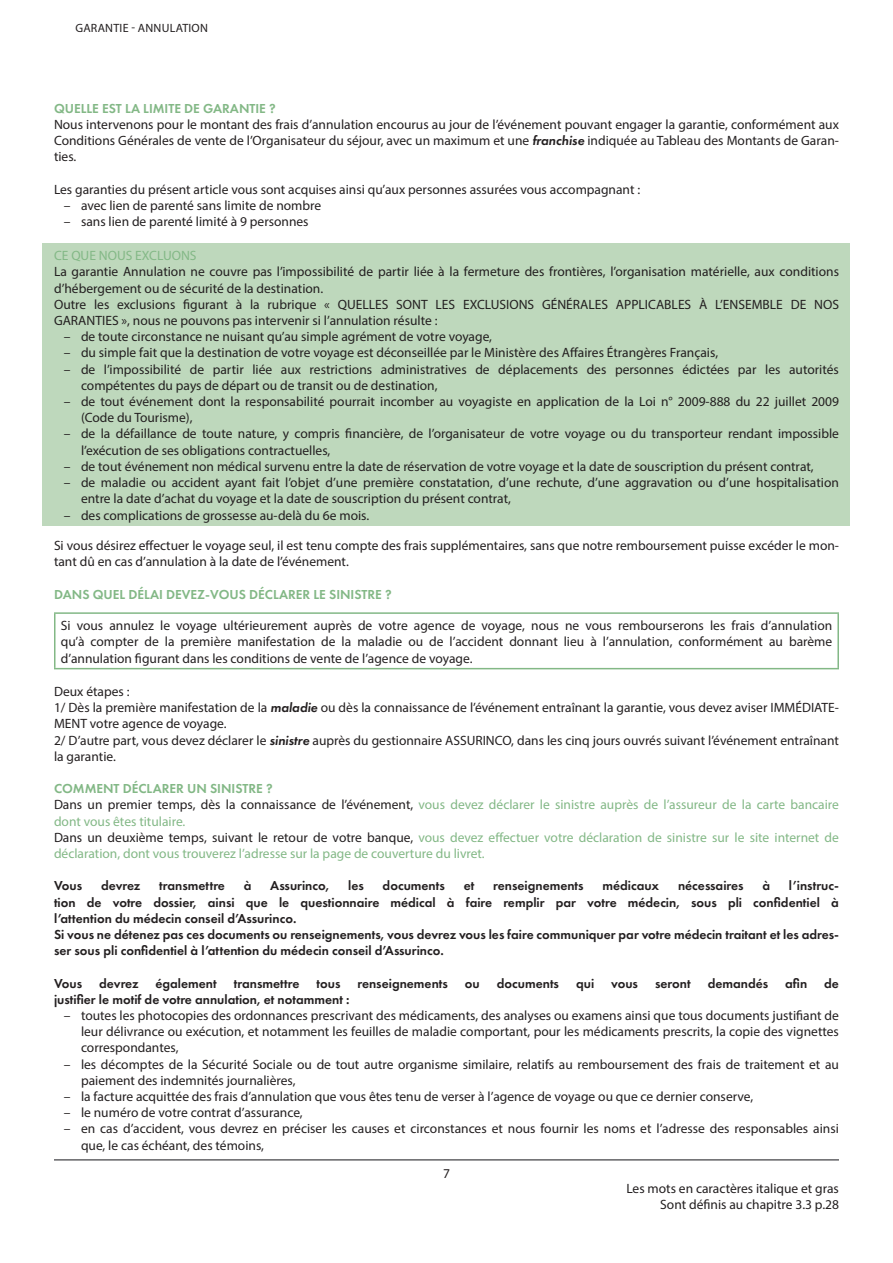
<style>
.page{position:relative;width:893px;height:1263px;background:#fff}
.page>*{position:absolute;margin:0;border:0;box-sizing:border-box;transform-origin:0 0}
.t1{font:13.5px/16.2px "Myriad Pro";color:#231f20}
.t2{font:600 13.5px/16.2px "Futura PT";color:#231f20;text-align:justify}
.t3{font:13.5px/16.2px "Myriad Pro";color:#83b886}
.t4{font:600 13.5px "Futura PT";color:#83b886}
.t5{font:12px "Myriad Pro";letter-spacing:.02em;color:#231f20}
.s1{font-family:"Futura PT";font-weight:600;font-style:italic}
.s2{color:#231f20}
</style>
<div class="page">
<hr style="left:54px;top:1159px;width:785px;height:1px;background:#636366">
<div style="left:43px;top:243px;width:807px;height:282px;background:#bed8bc"></div>
<hr style="left:54px;top:612px;width:785px;height:2px;background:#83b886">
<hr style="left:54px;top:614px;width:2px;height:54px;background:#83b886">
<hr style="left:837px;top:614px;width:2px;height:54px;background:#83b886">
<hr style="left:54px;top:668px;width:785px;height:1px;background:#83b886">
<p class="t5" style="left:75px;top:21px;width:134px">GARANTIE - ANNULATION</p>
<p class="t4" style="left:54px;top:100px;width:223px">QUELLE EST LA LIMITE DE GARANTIE ?</p>
<p class="t1" style="left:54px;top:116px;width:786px;text-align:justify">Nous intervenons pour le montant des frais d’annulation encourus au jour de l’événement pouvant engager la garantie, conformément aux Conditions Générales de vente de l’Organisateur du séjour, avec un maximum et une <span class="s1">franchise</span> indiquée au Tableau des Montants de Garan&shy;ties.</p>
<p class="t1" style="left:54px;top:181px;width:588px">Les garanties du présent article vous sont acquises ainsi qu’aux personnes assurées vous accompagnant :</p>
<p class="t1" style="left:64px;top:197px;width:259px">– avec lien de parenté sans limite de nombre</p>
<p class="t1" style="left:64px;top:213px;width:246px">– sans lien de parenté limité à 9 personnes</p>
<p class="t3" style="left:54px;top:247px;width:144px">CE QUE NOUS EXCLUONS</p>
<p class="t1" style="left:54px;top:264px;width:786px">La garantie Annulation ne couvre pas l’impossibilité de partir liée à la fermeture des frontières, l’organisation matérielle, aux conditions d’hébergement ou de sécurité de la destination.</p>
<p class="t1" style="left:54px;top:296px;width:786px">Outre les exclusions figurant à la rubrique « QUELLES SONT LES EXCLUSIONS GÉNÉRALES APPLICABLES À L’ENSEMBLE DE NOS<br>GARANTIES », nous ne pouvons pas intervenir si l’annulation résulte :</p>
<p class="t1" style="left:64px;top:328px;width:430px">– de toute circonstance ne nuisant qu’au simple agrément de votre voyage,</p>
<p class="t1" style="left:64px;top:345px;width:656px">– du simple fait que la destination de votre voyage est déconseillée par le Ministère des Affaires Étrangères Français,</p>
<p class="t1" style="left:81px;top:361px;width:759px;text-indent:-17px">– de l’impossibilité de partir liée aux restrictions administratives de déplacements des personnes édictées par les autorités compétentes du pays de départ ou de transit ou de destination,</p>
<p class="t1" style="left:81px;top:393px;width:760px;text-indent:-17px">– de tout événement dont la responsabilité pourrait incomber au voyagiste en application de la Loi n° 2009-888 du 22 juillet 2009 (Code du Tourisme),</p>
<p class="t1" style="left:81px;top:426px;width:759px;text-indent:-17px">– de la défaillance de toute nature, y compris financière, de l’organisateur de votre voyage ou du transporteur rendant impossible l’exécution de ses obligations contractuelles,</p>
<p class="t1" style="left:64px;top:458px;width:751px">– de tout événement non médical survenu entre la date de réservation de votre voyage et la date de souscription du présent contrat,</p>
<p class="t1" style="left:81px;top:474px;width:759px;text-indent:-17px">– de maladie ou accident ayant fait l’objet d’une première constatation, d’une rechute, d’une aggravation ou d’une hospitalisation entre la date d’achat du voyage et la date de souscription du présent contrat,</p>
<p class="t1" style="left:64px;top:507px;width:307px">– des complications de grossesse au-delà du 6e mois.</p>
<p class="t1" style="left:54px;top:537px;width:786px">Si vous désirez effectuer le voyage seul, il est tenu compte des frais supplémentaires, sans que notre remboursement puisse excéder le mon&shy;tant dû en cas d’annulation à la date de l’événement.</p>
<p class="t4" style="left:54px;top:586px;width:339px">DANS QUEL DÉLAI DEVEZ-VOUS DÉCLARER LE SINISTRE ?</p>
<p class="t1" style="left:61px;top:617px;width:773px;text-align:justify">Si vous annulez le voyage ultérieurement auprès de votre agence de voyage, nous ne vous rembourserons les frais d’annulation qu’à compter de la première manifestation de la maladie ou de l’accident donnant lieu à l’annulation, conformément au barème d’annulation figurant dans les conditions de vente de l’agence de voyage.</p>
<p class="t1" style="left:54px;top:683px;width:77px">Deux étapes :</p>
<p class="t1" style="left:54px;top:699px;width:786px">1/ Dès la première manifestation de la <span class="s1">maladie</span> ou dès la connaissance de l’événement entraînant la garantie, vous devez aviser IMMÉDIATE-<br>MENT votre agence de voyage.</p>
<p class="t1" style="left:54px;top:732px;width:786px">2/ D’autre part, vous devez déclarer le <span class="s1">sinistre</span> auprès du gestionnaire ASSURINCO, dans les cinq jours ouvrés suivant l’événement entraînant la garantie.</p>
<p class="t4" style="left:54px;top:780px;width:220px">COMMENT DÉCLARER UN SINISTRE ?</p>
<p class="t3" style="left:54px;top:796px;width:786px"><span class="s2">Dans un premier temps, dès la connaissance de l’événement,</span> vous devez déclarer le sinistre auprès de l’assureur de la carte bancaire dont vous êtes titulaire.</p>
<p class="t3" style="left:54px;top:829px;width:786px"><span class="s2">Dans un deuxième temps, suivant le retour de votre banque,</span> vous devez effectuer votre déclaration de sinistre sur le site internet de déclaration, dont vous trouverez l’adresse sur la page de couverture du livret.</p>
<p class="t2" style="left:54px;top:878px;width:30px">Vous</p>
<p class="t2" style="left:101px;top:878px;width:41px">devrez</p>
<p class="t2" style="left:159px;top:878px;width:67px">transmettre</p>
<p class="t2" style="left:244px;top:878px;width:9px">à</p>
<p class="t2" style="left:270px;top:878px;width:61px">Assurinco,</p>
<p class="t2" style="left:348px;top:878px;width:17px">les</p>
<p class="t2" style="left:383px;top:878px;width:64px">documents</p>
<p class="t2" style="left:464px;top:878px;width:12px">et</p>
<p class="t2" style="left:493px;top:878px;width:92px">renseignements</p>
<p class="t2" style="left:602px;top:878px;width:58px">médicaux</p>
<p class="t2" style="left:678px;top:878px;width:67px">nécessaires</p>
<p class="t2" style="left:762px;top:878px;width:9px">à</p>
<p class="t2" style="left:54px;top:878px;width:786px;text-indent:735px">l’instruc&shy;tion de votre dossier, ainsi que le questionnaire médical à faire remplir par votre médecin, sous pli confidentiel à l’attention du médecin conseil d’Assurinco.</p>
<p class="t2" style="left:54px;top:926px;width:786px">Si vous ne détenez pas ces documents ou renseignements, vous devrez vous les faire communiquer par votre médecin traitant et les adres&shy;ser sous pli confidentiel à l’attention du médecin conseil d’Assurinco.</p>
<p class="t2" style="left:54px;top:975px;width:30px">Vous</p>
<p class="t2" style="left:99px;top:975px;width:41px">devrez</p>
<p class="t2" style="left:156px;top:975px;width:63px">également</p>
<p class="t2" style="left:234px;top:975px;width:67px">transmettre</p>
<p class="t2" style="left:316px;top:975px;width:26px">tous</p>
<p class="t2" style="left:357px;top:975px;width:92px">renseignements</p>
<p class="t2" style="left:465px;top:975px;width:16px">ou</p>
<p class="t2" style="left:497px;top:975px;width:64px">documents</p>
<p class="t2" style="left:576px;top:975px;width:20px">qui</p>
<p class="t2" style="left:611px;top:975px;width:28px">vous</p>
<p class="t2" style="left:655px;top:975px;width:37px">seront</p>
<p class="t2" style="left:708px;top:975px;width:62px">demandés</p>
<p class="t2" style="left:785px;top:975px;width:24px">afin</p>
<p class="t2" style="left:824px;top:975px;width:16px">de</p>
<p class="t2" style="left:54px;top:991px;width:297px">justifier le motif de votre annulation, et notamment :</p>
<p class="t1" style="left:81px;top:1007px;width:759px;text-align:justify;text-indent:-17px">– toutes les photocopies des ordonnances prescrivant des médicaments, des analyses ou examens ainsi que tous documents justifiant de leur délivrance ou exécution, et notamment les feuilles de maladie comportant, pour les médicaments prescrits, la copie des vignettes correspondantes,</p>
<p class="t1" style="left:81px;top:1056px;width:759px;text-indent:-17px">– les décomptes de la Sécurité Sociale ou de tout autre organisme similaire, relatifs au remboursement des frais de traitement et au paiement des indemnités journalières,</p>
<p class="t1" style="left:64px;top:1088px;width:691px">– la facture acquittée des frais d’annulation que vous êtes tenu de verser à l’agence de voyage ou que ce dernier conserve,</p>
<p class="t1" style="left:64px;top:1104px;width:240px">– le numéro de votre contrat d’assurance,</p>
<p class="t1" style="left:81px;top:1120px;width:759px;text-indent:-17px">– en cas d’accident, vous devrez en préciser les causes et circonstances et nous fournir les noms et l’adresse des responsables ainsi que, le cas échéant, des témoins,</p>
<p class="t1" style="left:443px;top:1165px;width:8px">7</p>
<p class="t1" style="left:626px;top:1180px;width:214px;text-align:right">Les mots en caractères italique et gras<br>Sont définis au chapitre 3.3 p.28</p>
</div>
